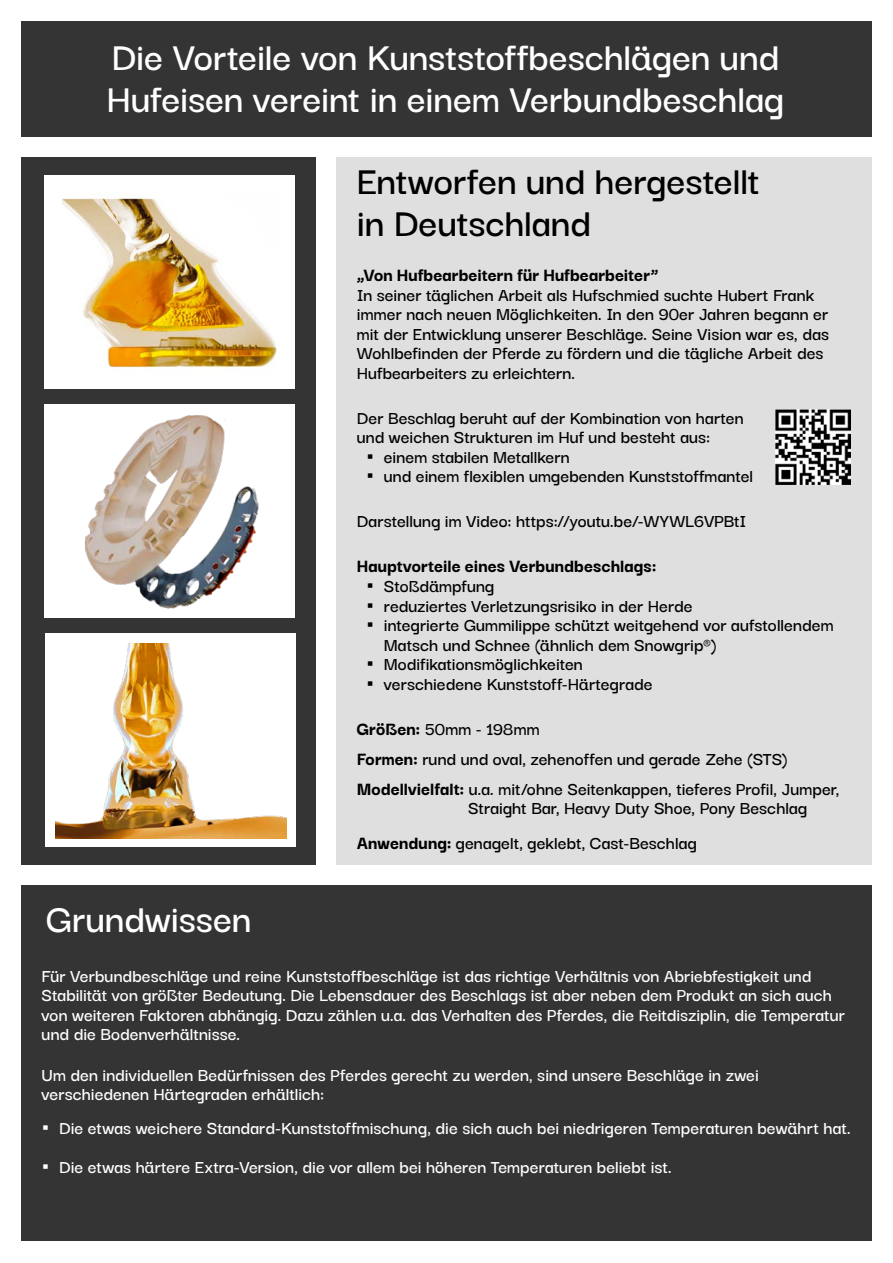
<style>
.page{position:relative;width:893px;height:1263px;background:#fff}
.page>*{position:absolute;margin:0;border:0;box-sizing:border-box;transform-origin:0 0}
.t1{font:600 42px/42px "Darker Grotesque";color:#fff}
.t2{font:600 42px/42px "Darker Grotesque";color:#000}
.t3{font:600 19.5px/19.5px "Darker Grotesque";color:#000}
.t4{font:600 19.5px/19.5px "Darker Grotesque";color:#fff}
.t5{font:800 19.5px "Darker Grotesque";color:#000}
.s1{font-family:"Arial Narrow";font-weight:400}
.s2{font-weight:800}
</style>
<div class="page">
<div style="left:328px;top:146px;width:544px;height:730px;background:#dfdfe0"></div>
<div style="left:22px;top:153px;width:297px;height:723px;background:#343434"></div>
<div style="left:22px;top:878px;width:850px;height:363px;background:#343434"></div>
<div style="left:44px;top:404px;width:250px;height:213px;background:#fff"></div>
<div style="left:44px;top:175px;width:250px;height:214px;background:#fff"></div>
<div style="left:45px;top:633px;width:251px;height:214px;background:#fff"></div>
<div style="left:22px;top:21px;width:850px;height:123px;background:#343434"></div>
<img style="left:63px;top:197px;width:214px;height:171px">
<img style="left:55px;top:643px;width:231px;height:195px">
<img style="left:82px;top:415px;width:191px;height:203px">
<div style="left:316px;top:150px;width:19px;height:726px;background:#fff"></div>
<div style="left:0;top:137px;width:893px;height:20px;background:#fff"></div>
<div style="left:0;top:865px;width:893px;height:19px;background:#fff"></div>
<img style="left:775px;top:409px;width:76px;height:76px">
<h1 class="t1" style="left:107px;top:33px;width:679px">Die Vorteile von Kunststoffbeschlägen und<br>Hufeisen vereint in einem Verbundbeschlag</h1>
<h1 class="t2" style="left:357px;top:157px;width:405px">Entworfen und hergestellt in Deutschland</h1>
<p class="t5" style="left:357px;top:261px;width:303px">„Von Hufbearbeitern für Hufbearbeiter“</p>
<p class="t3" style="left:357px;top:284px;width:474px">In seiner täglichen Arbeit als Hufschmied suchte Hubert Frank immer nach neuen Möglichkeiten. In den 90er Jahren begann er mit der Entwicklung unserer Beschläge. Seine Vision war es, das Wohlbefinden der Pferde zu fördern und die tägliche Arbeit des Hufbearbeiters zu erleichtern.</p>
<p class="t3" style="left:357px;top:407px;width:388px">Der Beschlag beruht auf der Kombination von harten und weichen Strukturen im Huf und besteht aus:</p>
<p class="t3" style="left:367px;top:446px;width:204px"><span class="s1">▪</span> einem stabilen Metallkern</p>
<p class="t3" style="left:367px;top:465px;width:388px"><span class="s1">▪</span> und einem flexiblen umgebenden Kunststoffmantel</p>
<p class="t3" style="left:357px;top:510px;width:391px">Darstellung im Video: https://youtu.be/-WYWL6VPBtI</p>
<p class="t5" style="left:357px;top:552px;width:301px">Hauptvorteile eines Verbundbeschlags:</p>
<p class="t3" style="left:367px;top:575px;width:129px"><span class="s1">▪</span> Stoßdämpfung</p>
<p class="t3" style="left:367px;top:594px;width:327px"><span class="s1">▪</span> reduziertes Verletzungsrisiko in der Herde</p>
<p class="t3" style="left:384px;top:614px;width:451px;text-indent:-17px"><span class="s1">▪</span> integrierte Gummilippe schützt weitgehend vor aufstollendem<br>Matsch und Schnee (ähnlich dem Snowgrip®)</p>
<p class="t3" style="left:367px;top:653px;width:218px"><span class="s1">▪</span> Modifikationsmöglichkeiten</p>
<p class="t3" style="left:367px;top:672px;width:287px"><span class="s1">▪</span> verschiedene Kunststoff-Härtegrade</p>
<p class="t3" style="left:357px;top:712px;width:484px;line-height:30px"><span class="s2">Größen:</span> 50mm - 198mm<br><span class="s2">Formen:</span> rund und oval, zehenoffen und gerade Zehe (STS)<br><span class="s2">Modellvielfalt:</span> u.a. mit/ohne Seitenkappen, tieferes Profil, Jumper,</p>
<p class="t3" style="left:357px;top:789px;width:452px;line-height:34.5px;text-indent:111px">Straight Bar, Heavy Duty Shoe, Pony Beschlag<br><span class="s2">Anwendung:</span> genagelt, geklebt, Cast-Beschlag</p>
<h1 class="t1" style="left:46px;top:895px;width:207px">Grundwissen</h1>
<p class="t4" style="left:42px;top:964px;width:805px">Für Verbundbeschläge und reine Kunststoffbeschläge ist das richtige Verhältnis von Abriebfestigkeit und Stabilität von größter Bedeutung. Die Lebensdauer des Beschlags ist aber neben dem Produkt an sich auch von weiteren Faktoren abhängig. Dazu zählen u.a. das Verhalten des Pferdes, die Reitdisziplin, die Temperatur und die Bodenverhältnisse.</p>
<p class="t4" style="left:42px;top:1063px;width:719px">Um den individuellen Bedürfnissen des Pferdes gerecht zu werden, sind unsere Beschläge in zwei verschiedenen Härtegraden erhältlich:</p>
<p class="t4" style="left:42px;top:1116px;width:810px"><span class="s1">▪</span> Die etwas weichere Standard-Kunststoffmischung, die sich auch bei niedrigeren Temperaturen bewährt hat.</p>
<p class="t4" style="left:42px;top:1155px;width:631px"><span class="s1">▪</span> Die etwas härtere Extra-Version, die vor allem bei höheren Temperaturen beliebt ist.</p>
</div>
